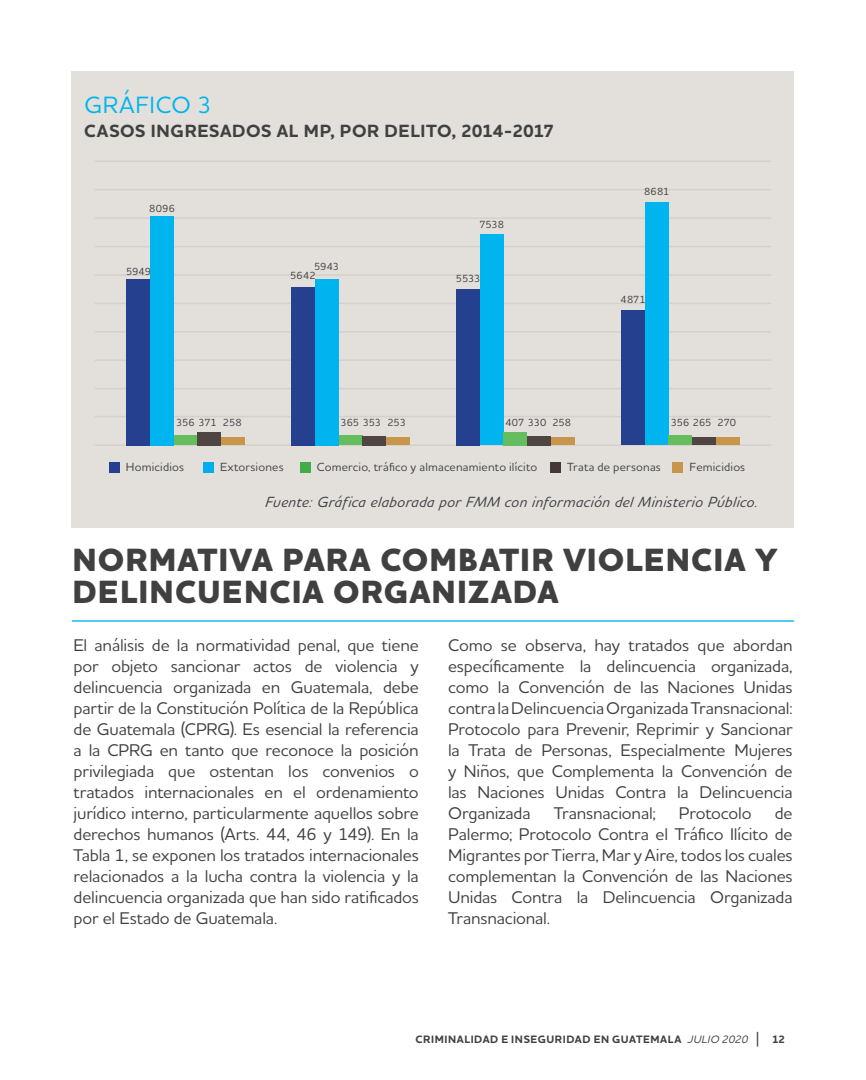
<style>
.page{position:relative;width:866px;height:1080px;background:#fff}
.page>*{position:absolute;margin:0;border:0;box-sizing:border-box;transform-origin:0 0}
.t1{font:800 32.7px/32.7px "Houschka Alt Pro";letter-spacing:.03em;color:#404041}
.t2{font:500 24px "Houschka Alt Pro";letter-spacing:.035em;color:#00b5ef}
.t3{font:700 18px "Houschka Alt Pro";letter-spacing:.03em;color:#404041}
.t4{font:500 17.25px/21px "Houschka Alt Pro";letter-spacing:-.01em;color:#404041;text-align:justify}
.t5{font:italic 500 15px "Houschka Alt Pro";color:#404041}
.t6{font:500 12px "Houschka Alt Pro";letter-spacing:.015em;color:#404041}
.t7{font:700 10.95px "Houschka Alt Pro";letter-spacing:.05em;color:#404041}
.t8{font:500 10.5px "Houschka Alt Pro";letter-spacing:-.01em;color:#404041}
.s1{font-weight:500;font-style:italic}
.s2{font-weight:500;font-size:16.35px}
</style>
<div class="page">
<div style="left:72px;top:72px;width:721px;height:456px;background:#e3e0dc"></div>
<hr style="left:95px;top:388px;width:676px;height:1px;background:#d5d0ca">
<hr style="left:95px;top:416px;width:676px;height:1px;background:#d5d0ca">
<hr style="left:95px;top:444px;width:676px;height:2px;background:#d5d0ca">
<hr style="left:95px;top:359px;width:676px;height:2px;background:#d5d0ca">
<hr style="left:95px;top:331px;width:676px;height:2px;background:#d5d0ca">
<hr style="left:95px;top:303px;width:676px;height:1px;background:#d5d0ca">
<hr style="left:95px;top:274px;width:676px;height:2px;background:#d5d0ca">
<hr style="left:95px;top:246px;width:676px;height:1px;background:#d5d0ca">
<hr style="left:95px;top:217px;width:676px;height:2px;background:#d5d0ca">
<hr style="left:95px;top:189px;width:676px;height:1px;background:#d5d0ca">
<hr style="left:95px;top:161px;width:676px;height:1px;background:#d5d0ca">
<div style="left:126px;top:279px;width:24px;height:166px;background:#24408e"></div>
<div style="left:150px;top:216px;width:24px;height:229px;background:#00b5ef"></div>
<div style="left:174px;top:436px;width:23px;height:9px;background:#64bd5f"></div>
<div style="left:197px;top:432px;width:24px;height:13px;background:#4f4644"></div>
<div style="left:221px;top:438px;width:23px;height:7px;background:#c7964b"></div>
<div style="left:291px;top:287px;width:24px;height:158px;background:#24408e"></div>
<div style="left:315px;top:279px;width:24px;height:166px;background:#00b5ef"></div>
<div style="left:338px;top:436px;width:24px;height:9px;background:#64bd5f"></div>
<div style="left:362px;top:436px;width:24px;height:9px;background:#4f4644"></div>
<div style="left:386px;top:438px;width:23px;height:7px;background:#c7964b"></div>
<div style="left:456px;top:289px;width:24px;height:156px;background:#24408e"></div>
<div style="left:480px;top:234px;width:23px;height:211px;background:#00b5ef"></div>
<div style="left:503px;top:432px;width:24px;height:13px;background:#64bd5f"></div>
<div style="left:527px;top:436px;width:23px;height:9px;background:#4f4644"></div>
<div style="left:550px;top:438px;width:24px;height:7px;background:#c7964b"></div>
<div style="left:621px;top:310px;width:24px;height:135px;background:#24408e"></div>
<div style="left:645px;top:202px;width:23px;height:243px;background:#00b5ef"></div>
<div style="left:668px;top:436px;width:24px;height:9px;background:#64bd5f"></div>
<div style="left:691px;top:438px;width:24px;height:7px;background:#4f4644"></div>
<div style="left:715px;top:438px;width:24px;height:7px;background:#c7964b"></div>
<div style="left:109px;top:462px;width:10px;height:11px;background:#24408e"></div>
<div style="left:203px;top:462px;width:11px;height:11px;background:#00adef"></div>
<div style="left:672px;top:462px;width:11px;height:11px;background:#c7964b"></div>
<div style="left:550px;top:462px;width:10px;height:11px;background:#463839"></div>
<div style="left:299px;top:462px;width:11px;height:11px;background:#40ad48"></div>
<hr style="left:72px;top:620px;width:721px;height:2px;background:#00b5ef">
<h2 class="t2" style="left:84px;top:89px;width:129px">GRÁFICO 3</h2>
<p class="t3" style="left:84px;top:119px;width:471px">CASOS INGRESADOS AL MP, POR DELITO, 2014-2017</p>
<p class="t8" style="left:149px;top:202px;width:27px">8096</p>
<p class="t8" style="left:126px;top:265px;width:26px">5949</p>
<p class="t8" style="left:479px;top:218px;width:26px">7538</p>
<p class="t8" style="left:314px;top:260px;width:26px">5943</p>
<p class="t8" style="left:290px;top:269px;width:27px">5642</p>
<p class="t8" style="left:456px;top:272px;width:26px">5533</p>
<p class="t8" style="left:644px;top:185px;width:27px">8681</p>
<p class="t8" style="left:620px;top:293px;width:26px">4871</p>
<p class="t8" style="left:176px;top:416px;width:67px">356 371 258</p>
<p class="t8" style="left:340px;top:416px;width:67px">365 353 253</p>
<p class="t8" style="left:505px;top:416px;width:67px">407 330 258</p>
<p class="t8" style="left:670px;top:416px;width:67px">356 265 270</p>
<p class="t6" style="left:126px;top:459px;width:60px">Homicidios</p>
<p class="t6" style="left:220px;top:459px;width:65px">Extorsiones</p>
<p class="t6" style="left:317px;top:459px;width:222px">Comercio, tráfico y almacenamiento ilícito</p>
<p class="t6" style="left:567px;top:459px;width:95px">Trata de personas</p>
<p class="t6" style="left:689px;top:459px;width:57px">Femicidios</p>
<p class="t5" style="left:265px;top:492px;width:497px">Fuente: Gráfica elaborada por FMM con información del Ministerio Público.</p>
<h1 class="t1" style="left:72px;top:543px;width:706px">NORMATIVA PARA COMBATIR VIOLENCIA Y<br>DELINCUENCIA ORGANIZADA</h1>
<p class="t4" style="left:74px;top:634px;width:347px">El análisis de la normatividad penal, que tiene por objeto sancionar actos de violencia y delincuencia organizada en Guatemala, debe partir de la Constitución Política de la República de Guatemala (CPRG). Es esencial la referencia a la CPRG en tanto que reconoce la posición privilegiada que ostentan los convenios o tratados internacionales en el ordenamiento jurídico interno, particularmente aquellos sobre derechos humanos (Arts. 44, 46 y 149). En la Tabla 1, se exponen los tratados internacionales relacionados a la lucha contra la violencia y la delincuencia organizada que han sido ratificados por el Estado de Guatemala.</p>
<p class="t4" style="left:448px;top:634px;width:346px">Como se observa, hay tratados que abordan específicamente la delincuencia organizada, como la Convención de las Naciones Unidas contra la Delincuencia Organizada Transnacional:<br>Protocolo para Prevenir, Reprimir y Sancionar la Trata de Personas, Especialmente Mujeres y Niños, que Complementa la Convención de las Naciones Unidas Contra la Delincuencia Organizada</p>
<p class="t4" style="left:553px;top:802px;width:103px">Transnacional;</p>
<p class="t4" style="left:678px;top:802px;width:74px">Protocolo</p>
<p class="t4" style="left:448px;top:802px;width:346px;text-indent:326px">de Palermo; Protocolo Contra el Tráfico Ilícito de Migrantes por Tierra, Mar y Aire, todos los cuales complementan la Convención de las Naciones Unidas Contra la Delincuencia Organizada Transnacional.</p>
<p class="t7" style="left:415px;top:1033px;width:371px">CRIMINALIDAD E INSEGURIDAD EN GUATEMALA <span class="s1">JULIO 2020</span> <span class="s2">|</span> 12</p>
</div>
